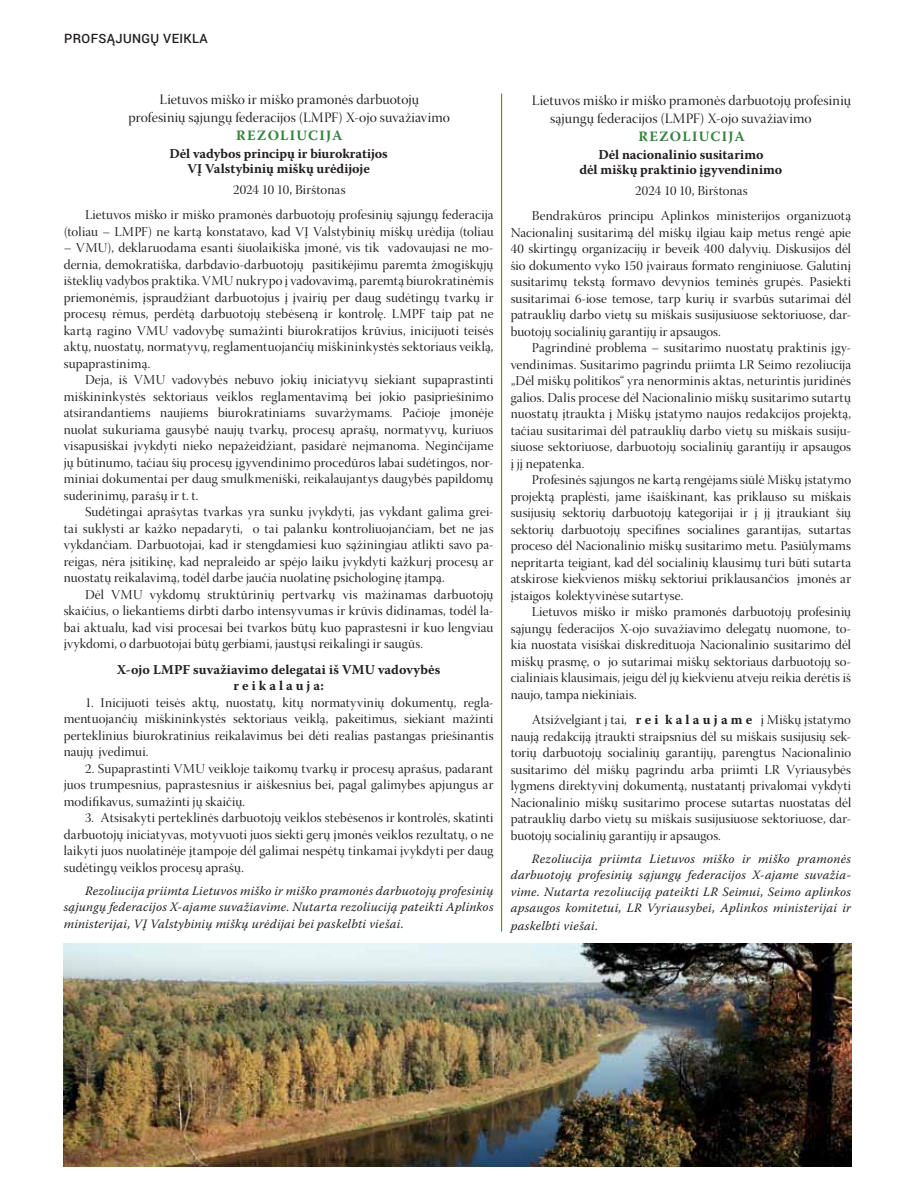
<style>
.page{position:relative;width:915px;height:1191px;background:#fff}
.page>*{position:absolute;margin:0;border:0;box-sizing:border-box;transform-origin:0 0}
.t1{font:14.25px/17.9px "Warnock Pro Disp";letter-spacing:.005em;color:#231f20;text-align:center}
.t2{font:700 14.25px "Warnock Pro";letter-spacing:.09em;color:#36823e}
.t3{font:13.5px/16.5px "Warnock Pro Disp";letter-spacing:.01em;color:#231f20;text-align:justify}
.t4{font:700 13.5px/15px "Warnock Pro";letter-spacing:.005em;color:#231f20;text-align:center}
.t5{font:italic 12.75px/16.5px "Warnock Pro";letter-spacing:.015em;color:#231f20;text-align:justify}
.t6{font:500 12.75px "Roboto";letter-spacing:.03em;color:#231f20}
.s1{font-size:14.25px}
.s2{font-family:"Warnock Pro";font-weight:700}
</style>
<div class="page">
<img style="left:64px;top:943px;width:786px;height:223px">
<hr style="left:501px;top:94px;width:1px;height:837px;background:#36823e">
<p class="t6" style="left:64px;top:30px;width:116px">PROFSąJU NGŲ VEIKLA</p>
<p class="t1" style="left:128px;top:92px;width:323px">Lietuvos miško ir miško pramonės darbuotojų<br>profesinių sąjungų federacijos (LMPF) X-ojo suvažiavimo</p>
<p class="t2" style="left:236px;top:127px;width:43px">rezoliu</p>
<p class="t2" style="left:308px;top:127px;width:32px">cija</p>
<p class="t4" style="left:169px;top:146px;width:220px">Dėl vadybos principų ir biurokratijos<br>VĮ Valstybinių miškų urėdijoje</p>
<p class="t3" style="left:85px;top:178px;width:410px;line-height:25.5px;text-align:center">2024 10 10<span class="s1">,</span> Birštonas<br>Lietuvos miško ir miško pramonės darbuotojų profesinių sąjungų federacija</p>
<p class="t3" style="left:64px;top:225px;width:431px">(toliau – LMPF) ne kartą konstatavo, kad VĮ Valstybinių miškų urėdija (toliau</p>
<p class="t3" style="left:64px;top:241px;width:431px">– VMU), deklaruodama esanti šiuolaikiška įmonė, vis tik vadovaujasi ne mo&shy;dernia, demokratiška, darbdavio-darbuotojų pasitikėjimu paremta žmogiškųjų išteklių vadybos praktika. VMU nukrypo į vadovavimą, paremtą biurokratinėmis priemonėmis, įspraudžiant darbuotojus į įvairių per daug sudėtingų tvarkų ir procesų rėmus, perdėtą darbuotojų stebėseną ir kontrolę. LMPF taip pat ne kartą ragino VMU vadovybę sumažinti biurokratijos krūvius, inicijuoti teisės aktų, nuostatų, normatyvų, reglamentuojančių miškininkystės sektoriaus veiklą, supaprastinimą.</p>
<p class="t3" style="left:64px;top:373px;width:431px;text-indent:21px">Deja, iš VMU vadovybės nebuvo jokių iniciatyvų siekiant supaprastinti miškininkystės sektoriaus veiklos reglamentavimą bei jokio pasipriešinimo atsirandantiems naujiems biurokratiniams suvaržymams. Pačioje įmonėje nuolat sukuriama gausybė naujų tvarkų, procesų aprašų, normatyvų, kuriuos visapusiškai įvykdyti nieko nepažeidžiant, pasidarė neįmanoma. Neginčijame jų būtinumo, tačiau šių procesų įgyvendinimo procedūros labai sudėtingos, nor&shy;miniai dokumentai per daug smulkmeniški, reikalaujantys daugybės papildomų suderinimų, parašų ir t. t.</p>
<p class="t3" style="left:64px;top:505px;width:431px;text-indent:21px">Sudėtingai aprašytas tvarkas yra sunku įvykdyti, jas vykdant galima grei&shy;tai suklysti ar kažko nepadaryti, o tai palanku kontroliuojančiam, bet ne jas vykdančiam. Darbuotojai, kad ir stengdamiesi kuo sąžiningiau atlikti savo pa&shy;reigas, nėra įsitikinę, kad nepraleido ar spėjo laiku įvykdyti kažkurį procesų ar nuostatų reikalavimą, todėl darbe jaučia nuolatinę psichologinę įtampą.</p>
<p class="t3" style="left:64px;top:588px;width:431px;text-indent:21px">Dėl VMU vykdomų struktūrinių pertvarkų vis mažinamas darbuotojų skaičius, o liekantiems dirbti darbo intensyvumas ir krūvis didinamas, todėl la&shy;bai aktualu, kad visi procesai bei tvarkos būtų kuo paprastesni ir kuo lengviau įvykdomi, o darbuotojai būtų gerbiami, jaustųsi reikalingi ir saugūs.</p>
<p class="t4" style="left:117px;top:661px;width:325px;line-height:16.5px">X-ojo LMPF suvažiavimo delegatai iš VMU vadovybės r e i k a l a u j a:</p>
<p class="t3" style="left:64px;top:696px;width:431px;text-indent:21px">1. Inicijuoti teisės aktų, nuostatų, kitų normatyvinių dokumentų, regla&shy;mentuojančių miškininkystės sektoriaus veiklą, pakeitimus, siekiant mažinti perteklinius biurokratinius reikalavimus bei dėti realias pastangas priešinantis naujų įvedimui.</p>
<p class="t3" style="left:64px;top:762px;width:431px;text-indent:21px">2. Supaprastinti VMU veikloje taikomų tvarkų ir procesų aprašus, padarant juos trumpesnius, paprastesnius ir aiškesnius bei, pagal galimybes apjungus ar modifikavus, sumažinti jų skaičių.</p>
<p class="t3" style="left:64px;top:811px;width:431px;text-indent:21px">3. Atsisakyti perteklinės darbuotojų veiklos stebėsenos ir kontrolės, skatinti darbuotojų iniciatyvas, motyvuoti juos siekti gerų įmonės veiklos rezultatų, o ne laikyti juos nuolatinėje įtampoje dėl galimai nespėtų tinkamai įvykdyti per daug sudėtingų veiklos procesų aprašų.</p>
<p class="t5" style="left:64px;top:882px;width:431px;text-indent:21px">Rezoliucija priimta Lietuvos miško ir miško pramonės darbuotojų profesinių sąjungų federacijos X-ajame suvažiavime. Nutarta rezoliuciją pateikti Aplinkos ministerijai, VĮ Valstybinių miškų urėdijai bei paskelbti viešai.</p>
<p class="t1" style="left:550px;top:93px;width:302px;text-align:left;text-indent:-18px">Lietuvos miško ir miško pramonės darbuotojų profesinių sąjungų federacijos (LMPF) X-ojo suvažiavimo</p>
<p class="t2" style="left:638px;top:128px;width:43px">rezoliu</p>
<p class="t2" style="left:710px;top:128px;width:32px">cija</p>
<p class="t4" style="left:579px;top:147px;width:204px">Dėl nacionalinio susitarimo<br>dėl miškų praktinio įgyvendinimo</p>
<p class="t3" style="left:532px;top:179px;width:320px;line-height:25.5px;text-align:center">2024 10 10<span class="s1">,</span> Birštonas<br>Bendrakūros principu Aplinkos ministerijos organizuotą</p>
<p class="t3" style="left:510px;top:226px;width:342px">Nacionalinį susitarimą dėl miškų ilgiau kaip metus rengė apie 40 skirtingų organizacijų ir beveik 400 dalyvių. Diskusijos dėl šio dokumento vyko 150 įvairaus formato renginiuose. Galutinį susitarimų tekstą formavo devynios teminės grupės. Pasiekti susitarimai 6-iose temose, tarp kurių ir svarbūs sutarimai dėl patrauklių darbo vietų su miškais susijusiuose sektoriuose, dar&shy;buotojų socialinių garantijų ir apsaugos.</p>
<p class="t3" style="left:510px;top:341px;width:342px;text-indent:21px">Pagrindinė problema – susitarimo nuostatų praktinis įgy&shy;vendinimas. Susitarimo pagrindu priimta LR Seimo rezoliucija „Dėl miškų politikos“ yra nenorminis aktas, neturintis juridinės galios. Dalis procese dėl Nacionalinio miškų susitarimo sutartų nuostatų įtraukta į Miškų įstatymo naujos redakcijos projektą, tačiau susitarimai dėl patrauklių darbo vietų su miškais susiju&shy;siuose sektoriuose, darbuotojų socialinių garantijų ir apsaugos į jį nepatenka.</p>
<p class="t3" style="left:510px;top:473px;width:342px;text-indent:21px">Profesinės sąjungos ne kartą rengėjams siūlė Miškų įstatymo projektą praplėsti, jame išaiškinant, kas priklauso su miškais susijusių sektorių darbuotojų kategorijai ir į jį įtraukiant šių sektorių darbuotojų specifines socialines garantijas, sutartas proceso dėl Nacionalinio miškų susitarimo metu. Pasiūlymams nepritarta teigiant, kad dėl socialinių klausimų turi būti sutarta atskirose kiekvienos miškų sektoriui priklausančios įmonės ar įstaigos kolektyvinėse sutartyse.</p>
<p class="t3" style="left:510px;top:605px;width:342px;text-indent:21px">Lietuvos miško ir miško pramonės darbuotojų profesinių sąjungų federacijos X-ojo suvažiavimo delegatų nuomone, to&shy;kia nuostata visiškai diskredituoja Nacionalinio susitarimo dėl miškų prasmę, o jo sutarimai miškų sektoriaus darbuotojų so&shy;cialiniais klausimais, jeigu dėl jų kiekvienu atveju reikia derėtis iš naujo, tampa niekiniais.</p>
<p class="t3" style="left:510px;top:713px;width:342px;text-indent:21px">Atsižvelgiant į tai, <span class="s2">r e i k a l a u j a m e</span> į Miškų įstatymo naują redakciją įtraukti straipsnius dėl su miškais susijusių sek&shy;torių darbuotojų socialinių garantijų, parengtus Nacionalinio susitarimo dėl miškų pagrindu arba priimti LR Vyriausybės lygmens direktyvinį dokumentą, nustatantį privalomai vykdyti Nacionalinio miškų susitarimo procese sutartas nuostatas dėl patrauklių darbo vietų su miškais susijusiuose sektoriuose, dar&shy;buotojų socialinių garantijų ir apsaugos.</p>
<p class="t5" style="left:510px;top:850px;width:342px;text-indent:21px">Rezoliucija priimta Lietuvos miško ir miško pramonės darbuotojų profesinių sąjungų federacijos X-ajame suvažia&shy;vime. Nutarta rezoliuciją pateikti LR Seimui, Seimo aplinkos apsaugos komitetui, LR Vyriausybei, Aplinkos ministerijai ir</p>
<p class="t5" style="left:510px;top:917px;width:89px">paskelbti viešai.</p>
</div>
